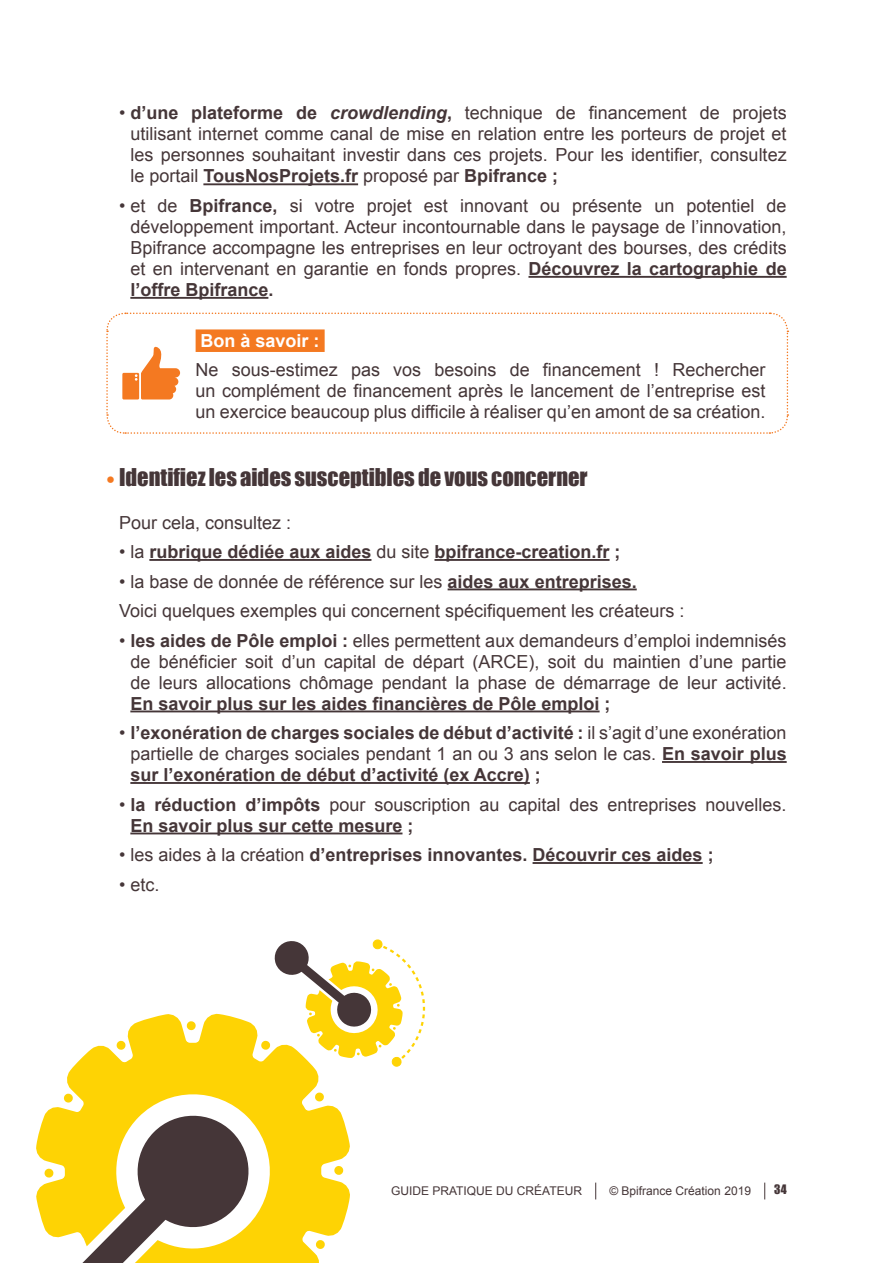
<style>
.page{position:relative;width:893px;height:1263px;background:#fff}
.page>*{position:absolute;margin:0;border:0;box-sizing:border-box;transform-origin:0 0}
.t1{font:22.5px "Impact";color:#453638}
.t2{font:18px/21px "Arial";color:#453638;text-align:justify}
.t3{font:700 18px/21px "Arial";color:#453638;text-align:justify}
.t4{font:700 18px "Arial";color:#fff}
.t5{font:12px "Arial";color:#453638}
.t6{font:12px "Impact";color:#453638}
.s1{font-weight:700}
.s2{font-weight:700;font-style:italic}
.s3{font-family:"Helvetica Neue";font-weight:300;font-size:18px;color:#f47921}
.s4{font-weight:400}
</style>
<div class="page">
<svg style="left:48px;top:1013px;width:302px;height:250px"></svg>
<svg style="left:36px;top:1110px;width:218px;height:153px"></svg>
<svg style="left:261px;top:939px;width:164px;height:128px"></svg>
<svg style="left:595px;top:1182px;width:1px;height:17px"></svg>
<svg style="left:764px;top:1182px;width:1px;height:17px"></svg>
<hr style="left:203px;top:183px;width:155px;height:2px;background:#453638">
<hr style="left:528px;top:276px;width:259px;height:2px;background:#453638">
<hr style="left:130px;top:297px;width:138px;height:2px;background:#453638">
<hr style="left:149px;top:559px;width:222px;height:2px;background:#453638">
<hr style="left:434px;top:559px;width:176px;height:2px;background:#453638">
<hr style="left:448px;top:588px;width:189px;height:2px;background:#453638">
<hr style="left:130px;top:710px;width:470px;height:2px;background:#453638">
<hr style="left:662px;top:761px;width:125px;height:2px;background:#453638">
<hr style="left:130px;top:782px;width:400px;height:2px;background:#453638">
<hr style="left:130px;top:832px;width:272px;height:2px;background:#453638">
<hr style="left:533px;top:862px;width:170px;height:2px;background:#453638">
<svg style="left:106px;top:312px;width:683px;height:122px"></svg>
<p class="t2" style="left:130px;top:103px;width:658px;text-indent:-11px">• <span class="s1">d’une plateforme de</span> <span class="s2">crowdlending</span><span class="s1">,</span> technique de financement de projets utilisant internet comme canal de mise en relation entre les porteurs de projet et les personnes souhaitant investir dans ces projets. Pour les identifier, consultez le portail <span class="s1">TousNosProjets.fr</span> proposé par <span class="s1">Bpifrance ;</span></p>
<p class="t2" style="left:130px;top:195px;width:658px;text-indent:-11px">• et de <span class="s1">Bpifrance,</span> si votre projet est innovant ou présente un potentiel de développement important. Acteur incontournable dans le paysage de l’innovation, Bpifrance accompagne les entreprises en leur octroyant des bourses, des crédits et en intervenant en garantie en fonds propres. <span class="s1">Découvrez la cartographie de l’offre Bpifrance.</span></p>
<p class="t4" style="left:201px;top:329px;width:121px">Bon à savoir :</p>
<p class="t2" style="left:196px;top:360px;width:571px">Ne sous-estimez pas vos besoins de financement ! Rechercher un complément de financement après le lancement de l’entreprise est un exercice beaucoup plus difficile à réaliser qu’en amont de sa création.</p>
<p class="t1" style="left:106px;top:460px;width:483px"><span class="s3">•</span> Identifiez les aides susceptibles de vous concerner</p>
<p class="t2" style="left:119px;top:512px;width:174px">Pour cela, consultez :</p>
<p class="t3" style="left:119px;top:542px;width:503px"><span class="s4">• la</span> rubrique dédiée aux aides <span class="s4">du site</span> bpifrance-creation.fr ;</p>
<p class="t2" style="left:119px;top:567px;width:567px;line-height:29.5px">• la base de donnée de référence sur les <span class="s1">aides aux entreprises.<br></span>Voici quelques exemples qui concernent spécifiquement les créateurs :</p>
<p class="t2" style="left:130px;top:630px;width:658px;text-indent:-11px">• <span class="s1">les aides de Pôle emploi :</span> elles permettent aux demandeurs d’emploi indemnisés de bénéficier soit d’un capital de départ (ARCE), soit du maintien d’une partie de leurs allocations chômage pendant la phase de démarrage de leur activité.</p>
<p class="t3" style="left:130px;top:693px;width:482px">En savoir plus sur les aides financières de Pôle emploi ;</p>
<p class="t3" style="left:130px;top:723px;width:658px;text-indent:-11px"><span class="s4">•</span> l’exonération de charges sociales de début d’activité : <span class="s4">il s’agit d’une exonération partielle de charges sociales pendant 1 an ou 3 ans selon le cas.</span> En savoir plus sur l’exonération de début d’activité (ex Accre) ;</p>
<p class="t2" style="left:130px;top:794px;width:658px;text-indent:-11px">• <span class="s1">la réduction d’impôts</span> pour souscription au capital des entreprises nouvelles.<br><span class="s1">En savoir plus sur cette mesure ;</span></p>
<p class="t3" style="left:119px;top:845px;width:596px"><span class="s4">• les aides à la création</span> d’entreprises innovantes. Découvrir ces aides ;</p>
<p class="t2" style="left:119px;top:874px;width:42px">• etc.</p>
<p class="t5" style="left:391px;top:1183px;width:192px">GUIDE PRATIQUE DU CRÉATEUR</p>
<p class="t5" style="left:609px;top:1183px;width:143px">© Bpifrance Création 2019</p>
<p class="t6" style="left:774px;top:1180px;width:14px">34</p>
</div>
